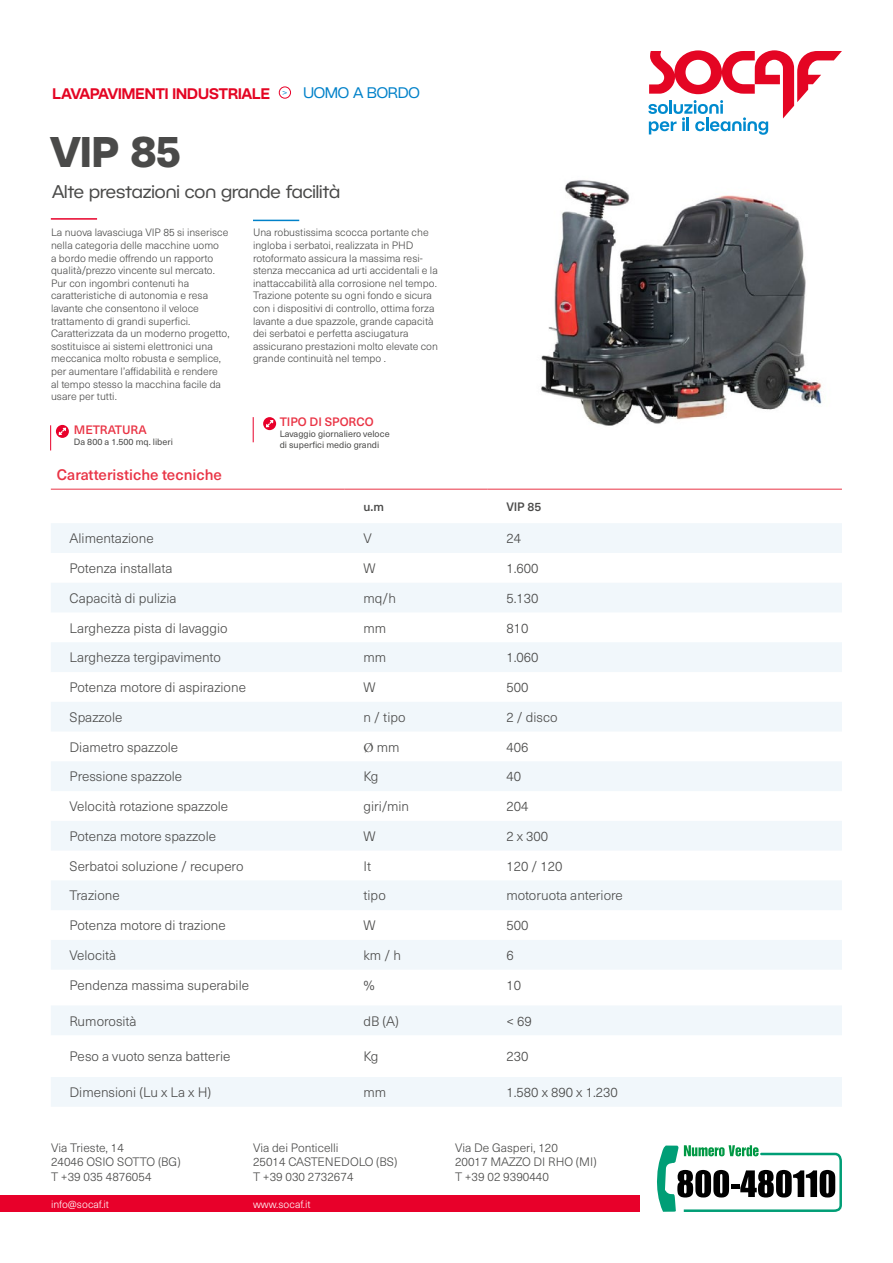
<style>
.page{position:relative;width:893px;height:1263px;background:#fff}
.page>*{position:absolute;margin:0;border:0;box-sizing:border-box;transform-origin:0 0}
.t1{font:700 42px "BC Novatica CYR";color:#4a4a49}
.t2{font:18px "BC Novatica CYR";color:#4a4a49}
.t3{font:600 15px "BC Novatica CYR";color:#e40523}
.t4{font:500 15px "Neue Haas Unica W1 G";color:#e93445}
.t5{font:300 13.5px "Neue Haas Unica W1 G";color:#4a4a49}
.t6{font:300 12px/14.4px "Neue Haas Unica W1 G";color:#4a4a49}
.t7{font:500 12px "Neue Haas Unica W1 G";color:#e93445}
.t8{font:500 12px "Neue Haas Unica W1 G";color:#4a4a49}
.t9{font:300 10.5px/12.6px "Neue Haas Unica W1 G";color:#4a4a49}
.t10{font:300 10.5px "Neue Haas Unica W1 G";color:#fff}
.t11{font:9px/10.8px "Neue Haas Unica W1 G";color:#4a4a49}
.s1{font-weight:400;color:#0081c9}
.s2{font-family:"Minion Pro";font-weight:400}
</style>
<div class="page">
<svg style="left:648px;top:50px;width:194px;height:85px"></svg>
<div style="left:0;top:1195px;width:640px;height:17px;background:#e8002a"></div>
<img style="left:541px;top:180px;width:281px;height:246px">
<hr style="left:51px;top:218px;width:46px;height:2px;background:#e8002a">
<hr style="left:253px;top:220px;width:46px;height:1px;background:#0081c9">
<svg style="left:50px;top:425px;width:19px;height:25px"></svg>
<svg style="left:253px;top:417px;width:1px;height:25px"></svg>
<svg style="left:263px;top:417px;width:13px;height:13px"></svg>
<svg style="left:657px;top:1145px;width:185px;height:67px"></svg>
<svg style="left:51px;top:523px;width:791px;height:446px;fill:#f1f7fb"></svg>
<hr style="left:51px;top:489px;width:294px;height:1px;background:#e93445">
<hr style="left:345px;top:489px;width:143px;height:1px;background:#e93445">
<hr style="left:488px;top:489px;width:354px;height:1px;background:#e93445">
<div style="left:51px;top:1006px;width:791px;height:29px;background:#f1f7fb"></div>
<div style="left:51px;top:1077px;width:791px;height:30px;background:#f1f7fb"></div>
<div style="left:279px;top:87px;width:12px;height:11px;border:1px solid #e8002a;border-radius:50%"></div>
<h3 class="t3" style="left:52px;top:84px;width:369px">LAVAPAVIMENTI INDUSTRIALE <sup>&gt;</sup> <span class="s1">UOMO A BORDO</span></h3>
<h1 class="t1" style="left:51px;top:125px;width:131px">VIP 85</h1>
<h2 class="t2" style="left:52px;top:181px;width:289px">Alte prestazioni con grande facilità</h2>
<p class="t9" style="left:51px;top:226px;width:180px">La nuova lavasciuga VIP 85 si inserisce nella categoria delle macchine uomo<br>a bordo medie offrendo un rapporto qualità/prezzo vincente sul mercato.<br>Pur con ingombri contenuti ha caratteristiche di autonomia e resa lavante che consentono il veloce trattamento di grandi superfici.<br>Caratterizzata da un moderno progetto, sostituisce ai sistemi elettronici una meccanica molto robusta e semplice, per aumentare l’affidabilità e rendere<br>al tempo stesso la macchina facile da usare per tutti.</p>
<p class="t9" style="left:253px;top:226px;width:186px">Una robustissima scocca portante che ingloba i serbatoi, realizzata in PHD rotoformato assicura la massima resi&shy;stenza meccanica ad urti accidentali e la inattaccabilità alla corrosione nel tempo.<br>Trazione potente su ogni fondo e sicura con i dispositivi di controllo, ottima forza lavante a due spazzole, grande capacità dei serbatoi e perfetta asciugatura assicurano prestazioni molto elevate con grande continuità nel tempo .</p>
<p class="t7" style="left:74px;top:421px;width:74px">METRATURA</p>
<p class="t11" style="left:74px;top:436px;width:100px">Da 800 a 1.500 mq. liberi</p>
<h3 class="t4" style="left:57px;top:463px;width:167px">Caratteristiche tecniche</h3>
<p class="t7" style="left:280px;top:413px;width:95px">TIPO DI SPORCO</p>
<p class="t11" style="left:280px;top:428px;width:111px">Lavaggio giornaliero veloce di superfici medio grandi</p>
<p class="t8" style="left:363px;top:497px;width:22px">u.m</p>
<p class="t8" style="left:506px;top:497px;width:37px">VIP 85</p>
<p class="t5" style="left:70px;top:529px;width:86px">Alimentazione</p>
<p class="t5" style="left:363px;top:529px;width:10px">V</p>
<p class="t5" style="left:506px;top:529px;width:16px">24</p>
<p class="t5" style="left:70px;top:558px;width:105px">Potenza installata</p>
<p class="t5" style="left:363px;top:558px;width:14px">W</p>
<p class="t5" style="left:506px;top:558px;width:34px">1.600</p>
<p class="t5" style="left:70px;top:588px;width:108px">Capacità di pulizia</p>
<p class="t5" style="left:363px;top:588px;width:34px">mq/h</p>
<p class="t5" style="left:506px;top:588px;width:34px">5.130</p>
<p class="t5" style="left:70px;top:618px;width:160px">Larghezza pista di lavaggio</p>
<p class="t5" style="left:363px;top:618px;width:24px">mm</p>
<p class="t5" style="left:506px;top:618px;width:24px">810</p>
<p class="t5" style="left:70px;top:648px;width:153px">Larghezza tergipavimento</p>
<p class="t5" style="left:363px;top:648px;width:24px">mm</p>
<p class="t5" style="left:506px;top:648px;width:34px">1.060</p>
<p class="t5" style="left:70px;top:677px;width:178px">Potenza motore di aspirazione</p>
<p class="t5" style="left:363px;top:677px;width:14px">W</p>
<p class="t5" style="left:506px;top:677px;width:24px">500</p>
<p class="t5" style="left:70px;top:707px;width:54px">Spazzole</p>
<p class="t5" style="left:363px;top:707px;width:44px">n / tipo</p>
<p class="t5" style="left:506px;top:707px;width:53px">2 / disco</p>
<p class="t5" style="left:70px;top:737px;width:110px">Diametro spazzole</p>
<p class="t5" style="left:363px;top:737px;width:37px"><span class="s2">Ø</span> mm</p>
<p class="t5" style="left:506px;top:737px;width:24px">406</p>
<p class="t5" style="left:70px;top:767px;width:114px">Pressione spazzole</p>
<p class="t5" style="left:363px;top:767px;width:17px">Kg</p>
<p class="t5" style="left:506px;top:767px;width:16px">40</p>
<p class="t5" style="left:70px;top:796px;width:160px">Velocità rotazione spazzole</p>
<p class="t5" style="left:363px;top:796px;width:47px">giri/min</p>
<p class="t5" style="left:506px;top:796px;width:24px">204</p>
<p class="t5" style="left:70px;top:826px;width:148px">Potenza motore spazzole</p>
<p class="t5" style="left:363px;top:826px;width:14px">W</p>
<p class="t5" style="left:506px;top:826px;width:43px">2 x 300</p>
<p class="t5" style="left:70px;top:856px;width:175px">Serbatoi soluzione / recupero</p>
<p class="t5" style="left:363px;top:856px;width:9px">It</p>
<p class="t5" style="left:506px;top:856px;width:58px">120 / 120</p>
<p class="t5" style="left:70px;top:886px;width:52px">Trazione</p>
<p class="t5" style="left:363px;top:886px;width:24px">tipo</p>
<p class="t5" style="left:506px;top:886px;width:118px">motoruota anteriore</p>
<p class="t5" style="left:70px;top:916px;width:158px">Potenza motore di trazione</p>
<p class="t5" style="left:363px;top:916px;width:14px">W</p>
<p class="t5" style="left:506px;top:916px;width:24px">500</p>
<p class="t5" style="left:70px;top:945px;width:48px">Velocità</p>
<p class="t5" style="left:363px;top:945px;width:39px">km / h</p>
<p class="t5" style="left:506px;top:945px;width:9px">6</p>
<p class="t5" style="left:70px;top:975px;width:181px">Pendenza massima superabile</p>
<p class="t5" style="left:363px;top:975px;width:13px">%</p>
<p class="t5" style="left:506px;top:975px;width:16px">10</p>
<p class="t5" style="left:70px;top:1011px;width:69px">Rumorosità</p>
<p class="t5" style="left:363px;top:1011px;width:37px">dB (A)</p>
<p class="t5" style="left:506px;top:1011px;width:27px">&lt; 69</p>
<p class="t5" style="left:70px;top:1047px;width:162px">Peso a vuoto senza batterie</p>
<p class="t5" style="left:363px;top:1047px;width:17px">Kg</p>
<p class="t5" style="left:506px;top:1047px;width:24px">230</p>
<p class="t5" style="left:70px;top:1082px;width:143px">Dimensioni (Lu x La x H)</p>
<p class="t5" style="left:363px;top:1082px;width:24px">mm</p>
<p class="t5" style="left:506px;top:1082px;width:113px">1.580 x 890 x 1.230</p>
<p class="t6" style="left:253px;top:1140px;width:146px">Via dei Ponticelli<br>25014 CASTENEDOLO (BS)<br>T +39 030 2732674</p>
<p class="t6" style="left:455px;top:1140px;width:143px">Via De Gasperi, 120<br>20017 MAZZO DI RHO (MI)<br>T +39 02 9390440</p>
<p class="t6" style="left:51px;top:1140px;width:131px">Via Trieste, 14<br>24046 OSIO SOTTO (BG)<br>T +39 035 4876054</p>
<p class="t10" style="left:51px;top:1197px;width:60px">info@socaf.it</p>
<p class="t10" style="left:253px;top:1197px;width:59px">www.socaf.it</p>
</div>
